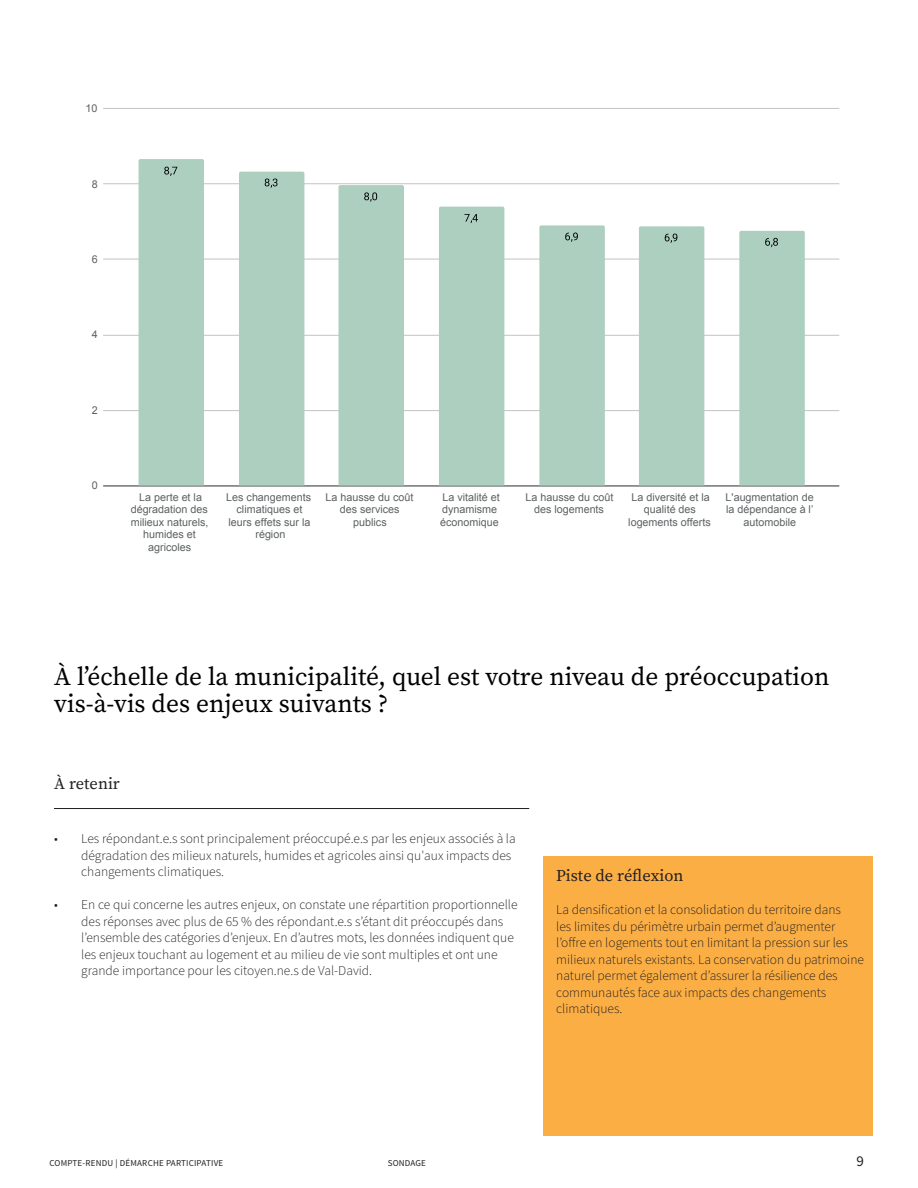
<style>
.page{position:relative;width:918px;height:1188px;background:#fff}
.page>*{position:absolute;margin:0;border:0;box-sizing:border-box;transform-origin:0 0}
.t1{font:25.5px/27px "Source Serif Variable";color:#000}
.t2{font:16.5px "Source Serif Variable";color:#231f20}
.t3{font:15px "Source Sans Pro";color:#231f20}
.t4{font:300 13.5px/16.5px "Source Sans Pro";color:#231f20}
.t5{font:10.8px/12.6px "Arial";color:#5d6162;text-align:center}
.t6{font:9px "Source Sans Pro";letter-spacing:.02em;color:#231f20}
</style>
<div class="page">
<div style="left:543px;top:856px;width:330px;height:280px;background:#fbae44"></div>
<hr style="left:103px;top:485px;width:736px;height:1px;background:#292d2f">
<hr style="left:103px;top:410px;width:736px;height:1px;background:#c2c3c3">
<hr style="left:103px;top:335px;width:736px;height:1px;background:#c2c3c3">
<hr style="left:103px;top:259px;width:736px;height:1px;background:#c2c3c3">
<hr style="left:103px;top:183px;width:736px;height:1px;background:#c2c3c3">
<hr style="left:103px;top:108px;width:736px;height:1px;background:#c2c3c3">
<div style="left:139px;top:159px;width:65px;height:326px;background:#adcfc0"></div>
<div style="left:239px;top:172px;width:65px;height:313px;background:#adcfc0"></div>
<div style="left:339px;top:185px;width:65px;height:300px;background:#adcfc0"></div>
<div style="left:439px;top:206px;width:65px;height:279px;background:#adcfc0"></div>
<div style="left:539px;top:225px;width:66px;height:260px;background:#adcfc0"></div>
<div style="left:639px;top:226px;width:65px;height:259px;background:#adcfc0"></div>
<div style="left:739px;top:231px;width:66px;height:254px;background:#adcfc0"></div>
<hr style="left:54px;top:808px;width:475px;height:1px;background:#231f20">
<p class="t5" style="left:86px;top:102px;width:13px">10</p>
<p class="t5" style="left:92px;top:178px;width:7px">8</p>
<p class="t5" style="left:92px;top:253px;width:7px">6</p>
<p class="t5" style="left:92px;top:328px;width:7px">4</p>
<p class="t5" style="left:92px;top:404px;width:7px">2</p>
<p class="t5" style="left:92px;top:479px;width:7px">0</p>
<p class="t5" style="left:131px;top:491px;width:79px">La perte et la dégradation des milieux naturels, humides et agricoles</p>
<p class="t5" style="left:226px;top:491px;width:86px">Les changements climatiques et leurs effets sur la région</p>
<p class="t5" style="left:325px;top:491px;width:89px">La hausse du coût des services publics</p>
<p class="t5" style="left:440px;top:491px;width:61px;text-align:left">La vitalité et dynamisme économique</p>
<p class="t5" style="left:526px;top:491px;width:89px">La hausse du coût des logements</p>
<p class="t5" style="left:628px;top:491px;width:84px">La diversité et la qualité des logements offerts</p>
<p class="t5" style="left:726px;top:491px;width:90px">L'augmentation de la dépendance à l’ automobile</p>
<h1 class="t1" style="left:54px;top:663px;width:777px">À l’échelle de la municipalité, quel est votre niveau de préoccupation vis-à-vis des enjeux suivants ?</h1>
<p class="t2" style="left:54px;top:773px;width:67px">À retenir</p>
<p class="t4" style="left:81px;top:831px;width:436px;text-indent:-27px">• Les répondant.e.s sont principalement préoccupé.e.s par les enjeux associés à la dégradation des milieux naturels, humides et agricoles ainsi qu'aux impacts des changements climatiques.</p>
<p class="t4" style="left:81px;top:897px;width:438px;text-indent:-27px">• En ce qui concerne les autres enjeux, on constate une répartition proportionnelle des réponses avec plus de 65 % des répondant.e.s s’étant dit préoccupés dans l’ensemble des catégories d’enjeux. En d’autres mots, les données indiquent que les enjeux touchant au logement et au milieu de vie sont multiples et ont une grande importance pour les citoyen.ne.s de Val-David.</p>
<p class="t2" style="left:556px;top:865px;width:129px">Piste de réflexion</p>
<p class="t4" style="left:556px;top:902px;width:309px">La densification et la consolidation du territoire dans<br>les limites du périmètre urbain permet d’augmenter l’offre en logements tout en limitant la pression sur les milieux naturels existants. La conservation du patrimoine naturel permet également d’assurer la résilience des communautés face aux impacts des changements climatiques.</p>
<p class="t6" style="left:50px;top:1157px;width:175px">COMPTE-RENDU | DÉMARCHE PARTICIPATIVE</p>
<p class="t6" style="left:388px;top:1157px;width:40px">SONDAGE</p>
<p class="t3" style="left:857px;top:1151px;width:9px">9</p>
</div>
